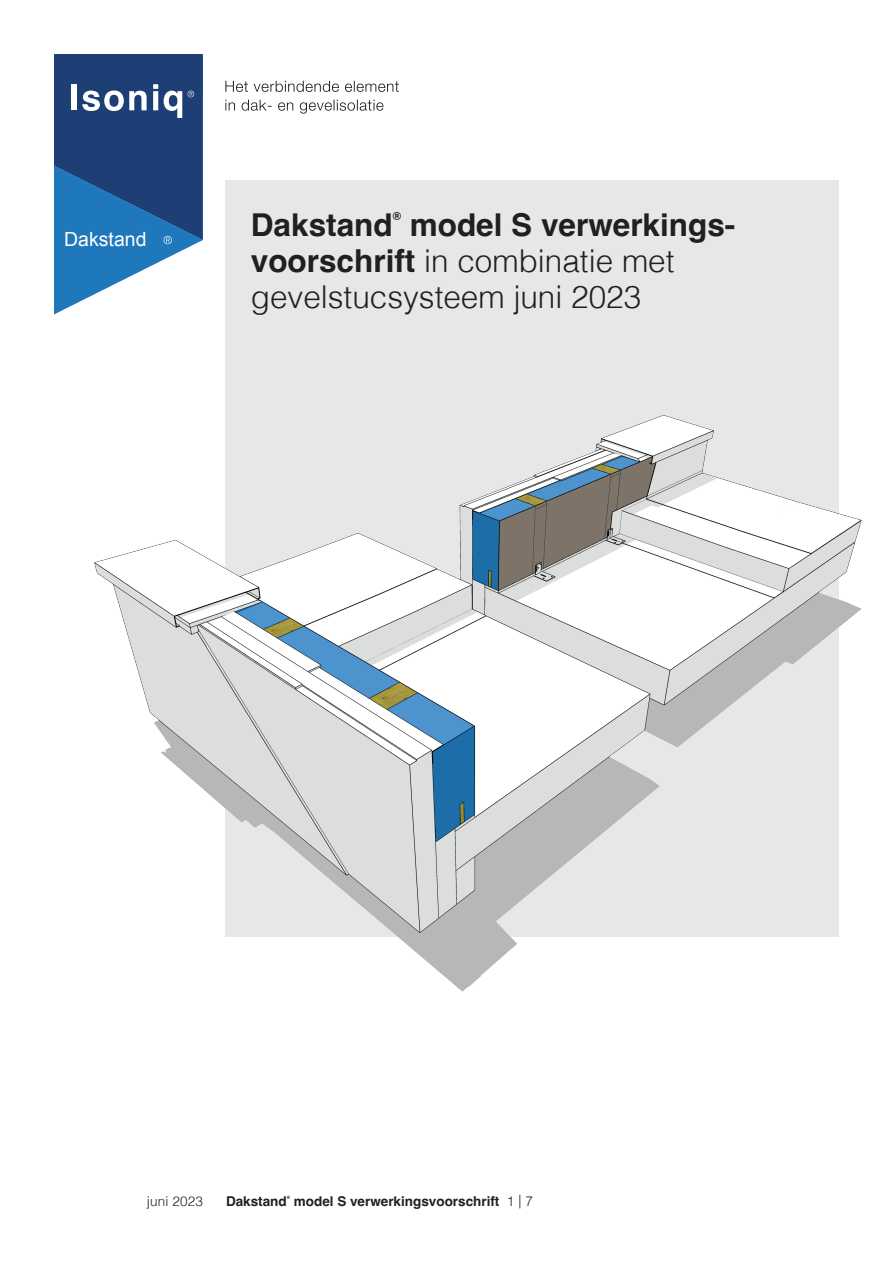
<style>
.page{position:relative;width:893px;height:1263px;background:#fff}
.page>*{position:absolute;margin:0;border:0;box-sizing:border-box;transform-origin:0 0}
.t1{font:300 31.5px/36px "Helvetica";color:#231f20}
.t2{font:700 31.5px "Helvetica";color:#231f20}
.t3{font:19.5px "Arial";color:#fff}
.t4{font:700 13.5px "Helvetica";color:#231f20}
.t5{font:300 13.5px "Helvetica";letter-spacing:.01em;color:#231f20}
.t6{font:700 11.25px "Helvetica";color:#231f20}
.t7{font:700 4.5px "Helvetica";color:#231f20}
.s1{font-weight:700}
.s2{font-weight:300}
</style>
<div class="page">
<svg style="left:225px;top:100px;width:158px;height:14px"></svg>
<svg style="left:225px;top:81px;width:174px;height:11px"></svg>
<svg style="left:54px;top:54px;width:149px;height:260px"></svg>
<div style="left:225px;top:180px;width:614px;height:756px;background:#e6e7e9"></div>
<img style="left:94px;top:415px;width:768px;height:577px">
<p class="t3" style="left:64px;top:226px;width:84px">Dakstand</p>
<p class="t2" style="left:251px;top:205px;width:143px">Dakstand</p>
<p class="t6" style="left:393px;top:209px;width:10px">®</p>
<p class="t1" style="left:251px;top:204px;width:486px;text-indent:159px"><span class="s1">model S verwerkings&shy;voorschrift</span> in combinatie met gevelstucsysteem juni 2023</p>
<p class="t5" style="left:147px;top:1190px;width:57px">juni 2023</p>
<p class="t4" style="left:294px;top:1193px;width:241px">model S verwerkingsvoorschrift <span class="s2">1 | 7</span></p>
<p class="t4" style="left:226px;top:1193px;width:62px">Dakstand</p>
<p class="t7" style="left:287px;top:1195px;width:5px">®</p>
</div>
